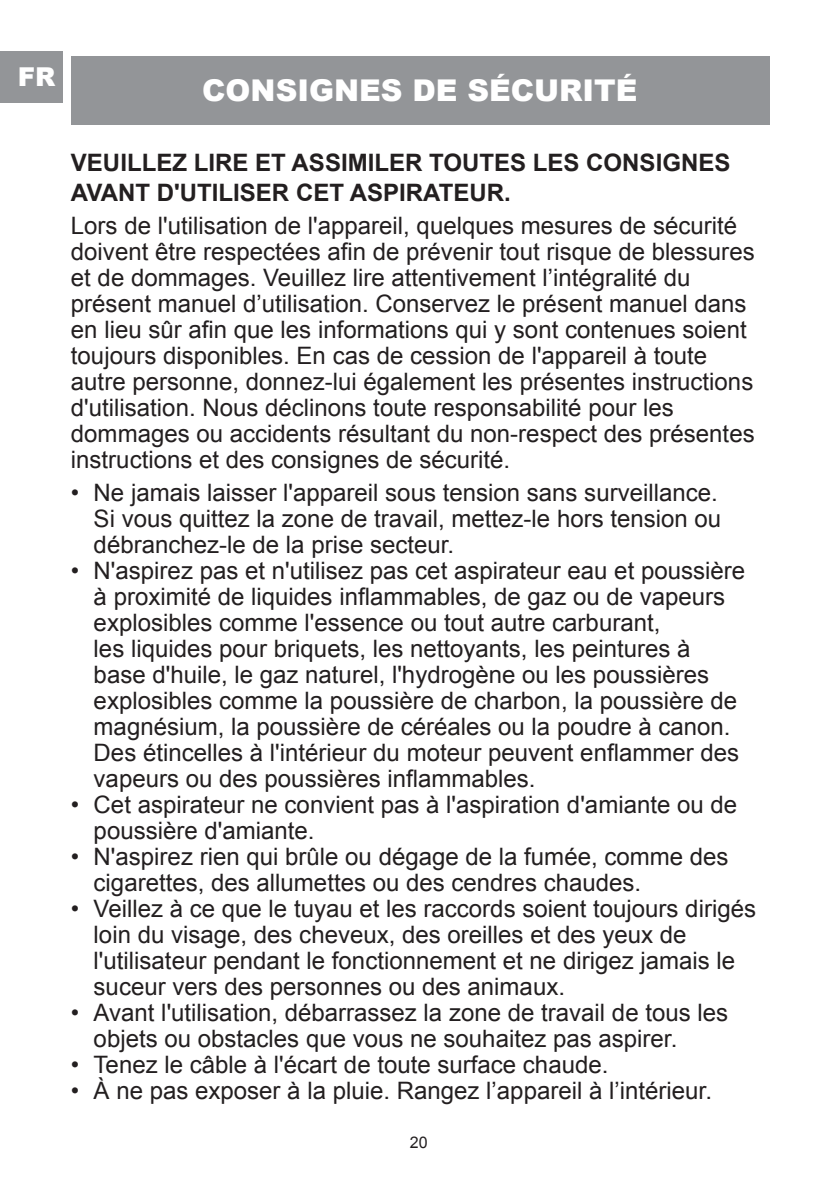
<style>
.page{position:relative;width:840px;height:1191px;background:#fff}
.page>*{position:absolute;margin:0;border:0;box-sizing:border-box;transform-origin:0 0}
.t1{font:900 30px "Arial";color:#fff}
.t2{font:900 26px "Arial";color:#fff}
.t3{font:24px/26px "Arial";color:#231f20}
.t4{font:700 24px/30px "Arial";color:#231f20}
.t5{font:16px "Arial";color:#231f20}
</style>
<div class="page">
<div style="left:0;top:51px;width:62px;height:51px;background:#939598"></div>
<div style="left:71px;top:57px;width:697px;height:68px;background:#939598"></div>
<p class="t2" style="left:18px;top:58px;width:39px">FR</p>
<p class="t1" style="left:202px;top:69px;width:436px">CONSIGNES DE SÉCURITÉ</p>
<p class="t4" style="left:71px;top:148px;width:660px">VEUILLEZ LIRE ET ASSIMILER TOUTES LES CONSIGNES<br>AVANT D'UTILISER CET ASPIRATEUR.</p>
<p class="t3" style="left:71px;top:213px;width:684px">Lors de l'utilisation de l'appareil, quelques mesures de sécurité doivent être respectées afin de prévenir tout risque de blessures et de dommages. Veuillez lire attentivement l’intégralité du présent manuel d’utilisation. Conservez le présent manuel dans en lieu sûr afin que les informations qui y sont contenues soient toujours disponibles. En cas de cession de l'appareil à toute autre personne, donnez-lui également les présentes instructions d'utilisation. Nous déclinons toute responsabilité pour les dommages ou accidents résultant du non-respect des présentes instructions et des consignes de sécurité.</p>
<p class="t3" style="left:94px;top:480px;width:628px;text-indent:-23px">• Ne jamais laisser l'appareil sous tension sans surveillance.<br>Si vous quittez la zone de travail, mettez-le hors tension ou débranchez-le de la prise secteur.</p>
<p class="t3" style="left:94px;top:558px;width:652px;text-indent:-23px">• N'aspirez pas et n'utilisez pas cet aspirateur eau et poussière à proximité de liquides inflammables, de gaz ou de vapeurs explosibles comme l'essence ou tout autre carburant,<br>les liquides pour briquets, les nettoyants, les peintures à base d'huile, le gaz naturel, l'hydrogène ou les poussières explosibles comme la poussière de charbon, la poussière de magnésium, la poussière de céréales ou la poudre à canon.<br>Des étincelles à l'intérieur du moteur peuvent enflammer des vapeurs ou des poussières inflammables.</p>
<p class="t3" style="left:94px;top:792px;width:644px;text-indent:-23px">• Cet aspirateur ne convient pas à l'aspiration d'amiante ou de poussière d'amiante.</p>
<p class="t3" style="left:94px;top:844px;width:636px;text-indent:-23px">• N'aspirez rien qui brûle ou dégage de la fumée, comme des cigarettes, des allumettes ou des cendres chaudes.</p>
<p class="t3" style="left:94px;top:896px;width:663px;text-indent:-23px">• Veillez à ce que le tuyau et les raccords soient toujours dirigés loin du visage, des cheveux, des oreilles et des yeux de l'utilisateur pendant le fonctionnement et ne dirigez jamais le suceur vers des personnes ou des animaux.</p>
<p class="t3" style="left:94px;top:1000px;width:635px;text-indent:-23px">• Avant l'utilisation, débarrassez la zone de travail de tous les objets ou obstacles que vous ne souhaitez pas aspirer.</p>
<p class="t3" style="left:71px;top:1052px;width:538px">• Tenez le câble à l'écart de toute surface chaude.</p>
<p class="t3" style="left:71px;top:1078px;width:642px">• À ne pas exposer à la pluie. Rangez l’appareil à l’intérieur.</p>
<p class="t5" style="left:409px;top:1131px;width:19px">20</p>
</div>
